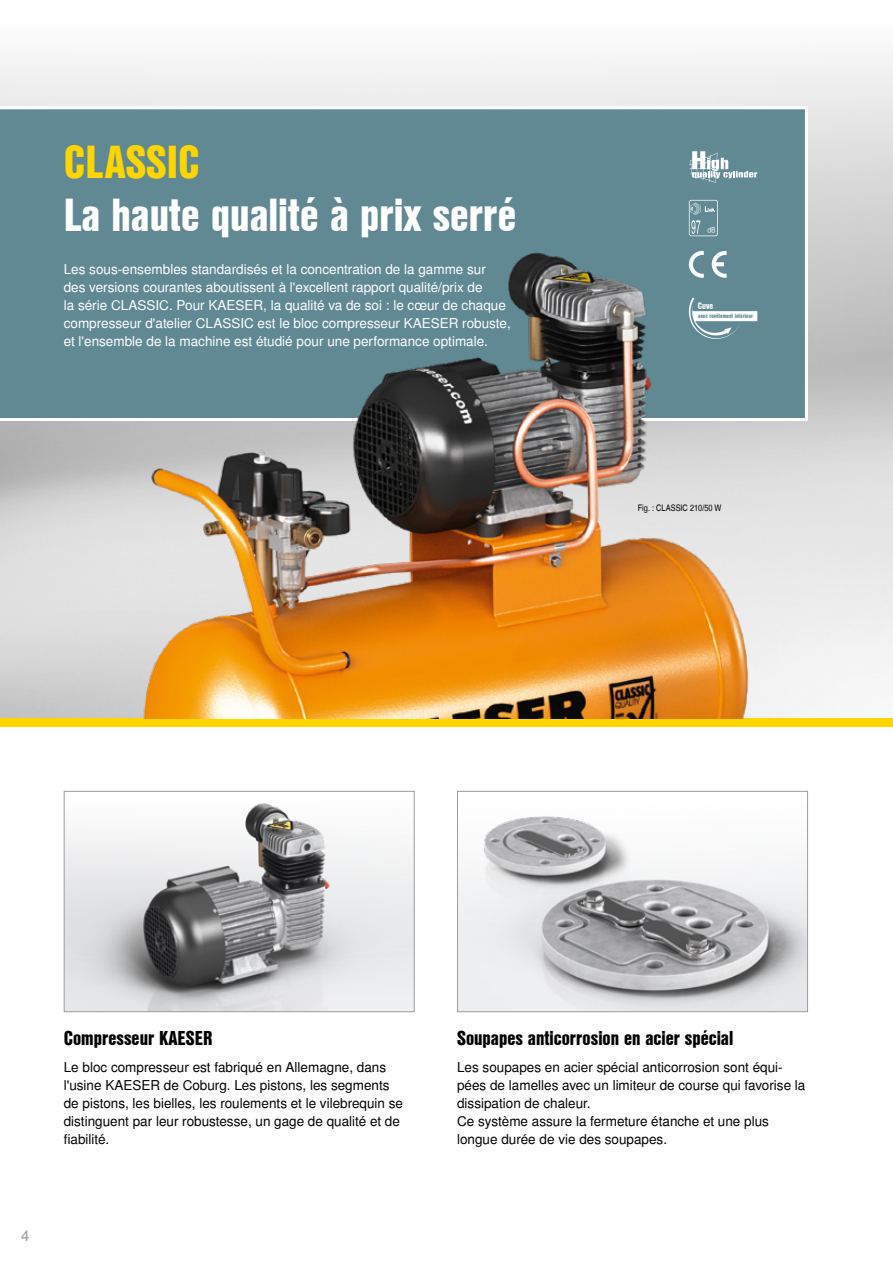
<style>
.page{position:relative;width:893px;height:1263px;background:#fff}
.page>*{position:absolute;margin:0;border:0;box-sizing:border-box;transform-origin:0 0}
.t1{font:45px "Nimbus San L Bla Con";color:#fff}
.t2{font:45px "Nimbus San L Bla Con";color:#ffd500}
.t3{font:19.5px "Nimbus San L Bla Con";color:#000}
.t4{font:15px "Nimbus San L";color:#9d9d9c}
.t5{font:13.5px/18px "Nimbus San L";color:#000}
.t6{font:13.5px/18px "Nimbus San L";color:#fff}
.t7{font:9px "Nimbus San L Reg Con";color:#000}
.t8{font:9px "Nimbus San L Bla Con";color:#fff}
.t9{font:6px "Nimbus San L Bla Con";color:#618994}
</style>
<div class="page">
<img style="left:459px;top:865px;width:347px;height:145px">
<div style="left:457px;top:791px;width:351px;height:221px;border:1px solid #9d9d9c"></div>
<img style="left:66px;top:803px;width:347px;height:207px">
<div style="left:64px;top:791px;width:351px;height:221px;border:1px solid #9d9d9c"></div>
<div style="left:0;top:719px;width:893px;height:8px;background:#ffd500"></div>
<svg style="left:0;top:106px;width:808px;height:13px"></svg>
<img style="left:0;top:119px;width:893px;height:600px">
<img style="left:457px;top:791px;width:200px;height:149px">
<svg style="left:689px;top:298px;width:68px;height:41px"></svg>
<h1 class="t2" style="left:64px;top:128px;width:137px">CLASSIC</h1>
<h1 class="t1" style="left:64px;top:181px;width:454px">La haute qualité à prix serré</h1>
<p class="t6" style="left:64px;top:261px;width:448px">Les sous-ensembles standardisés et la concentration de la gamme sur des versions courantes aboutissent à l'excellent rapport qualité/prix de<br>la série CLASSIC. Pour KAESER, la qualité va de soi : le cœur de chaque compresseur d'atelier CLASSIC est le bloc compresseur KAESER robuste, et l'ensemble de la machine est étudié pour une performance optimale.</p>
<p class="t8" style="left:698px;top:299px;width:17px">Cuve</p>
<p class="t9" style="left:698px;top:311px;width:56px">avec revêtement intérieur</p>
<p class="t7" style="left:638px;top:503px;width:85px">Fig. : CLASSIC 210/50 W</p>
<p class="t4" style="left:21px;top:1226px;width:10px">4</p>
<h2 class="t3" style="left:64px;top:1024px;width:150px">Compresseur KAESER</h2>
<p class="t5" style="left:64px;top:1059px;width:341px">Le bloc compresseur est fabriqué en Allemagne, dans l'usine KAESER de Coburg. Les pistons, les segments de pistons, les bielles, les roulements et le vilebrequin se distinguent par leur robustesse, un gage de qualité et de fiabilité.</p>
<h2 class="t3" style="left:457px;top:1024px;width:278px">Soupapes anticorrosion en acier spécial</h2>
<p class="t5" style="left:457px;top:1059px;width:350px">Les soupapes en acier spécial anticorrosion sont équi&shy;pées de lamelles avec un limiteur de course qui favorise la dissipation de chaleur.<br>Ce système assure la fermeture étanche et une plus longue durée de vie des soupapes.</p>
</div>
